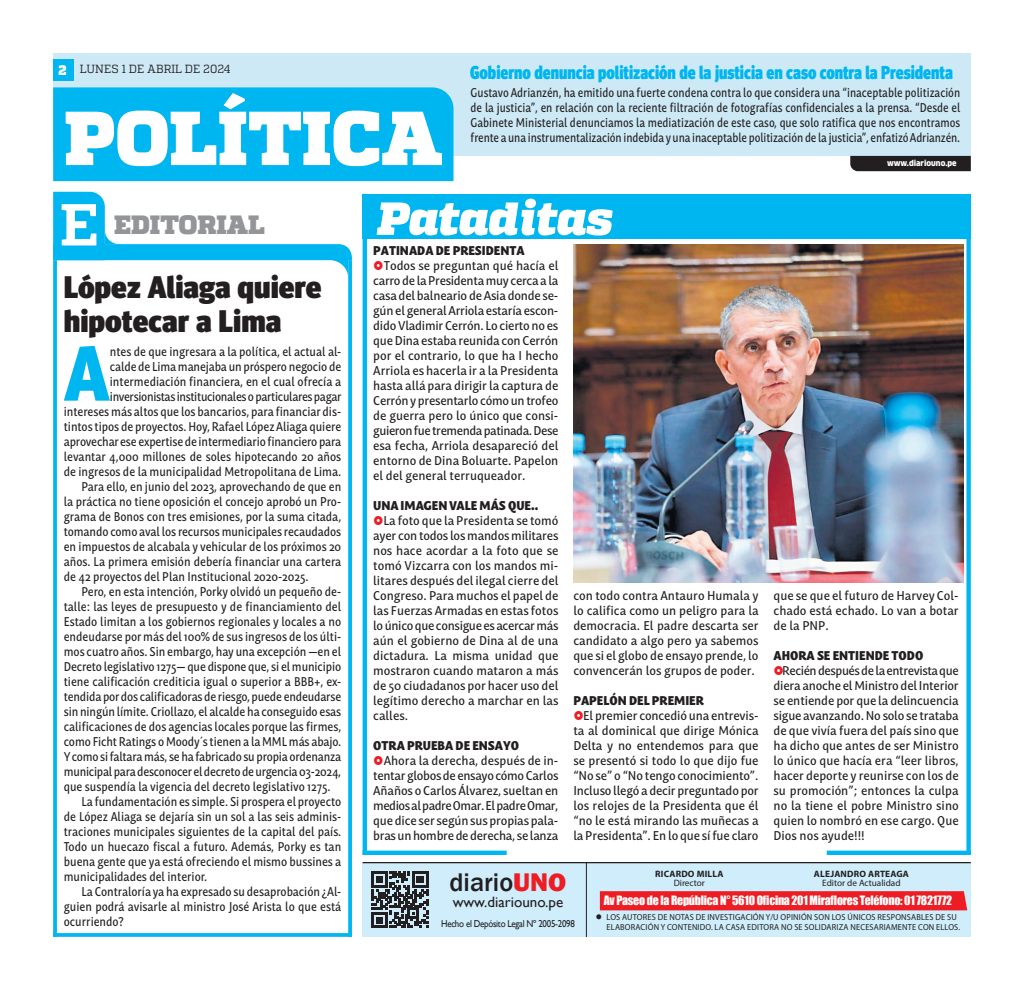
<style>
.page{position:relative;width:1024px;height:990px;background:#fff}
.page>*{position:absolute;margin:0;border:0;box-sizing:border-box;transform-origin:0 0}
.t1{font:900 76.25px "Quadon";letter-spacing:.01em;color:#fff}
.TEXTO_NOTA{font:900 75.88px "Mastro Sans";color:#00b6f0;scale:.87 1}
.t2{font:900 31.25px "Meta Head OT";color:#231f20}
.t3{font:900 26.5px "Quadon";letter-spacing:.005em;color:#939598}
.t4{font:500 26.25px "Franklin Gothic";color:#231f20}
.t5{font:900 18.75px "Meta Head OT";color:#00b6f0;scale:.84 1}
._1-Texto{font:15px "Gill Sans";color:#231f20}
.t6{font:900 13.75px "Quadon";color:#fff}
.TEXTO_NOTA-2{font:500 12.5px/15px "Mastro Sans";color:#231f20;text-align:justify;scale:.94 1}
.TEXTO_NOTA-3{font:500 12.5px/15px "Mastro Sans";color:#231f20;text-align:justify;scale:.87 1}
.TEXTO_NOTA-4{font:500 12.5px/15px "Mastro Sans";color:#231f20;text-align:justify;scale:.82 1}
.TEXTO_NOTA-5{font:900 12.5px "Mastro Sans";color:#231f20;scale:.94 1}
._1-Texto-2{font:11.88px "Impact";letter-spacing:-.02em;color:#fff}
.t7{font:11.75px "Quadon";color:#231f20;scale:.95 1}
._1-Texto-3{font:10px "Gill Sans";letter-spacing:-.03em;color:#231f20;scale:.89 1}
._1-Texto-4{font:700 9.25px "Myriad Pro";letter-spacing:.02em;color:#231f20}
.t8{font:9.25px "Myriad Pro";color:#231f20}
.Subtitulo{font:8.75px/10px "Myriad Pro";letter-spacing:.02em;color:#231f20;scale:.95 1}
.t9{font:900 7.88px "Clan Pro";color:#fff;scale:.95 1}
.s1{font-weight:800;color:#ee1d23}
.s2{font-style:inherit}
</style>
<div class="page">
<hr style="left:362px;top:851px;width:145px;height:4px;background:#00b6f0">
<hr style="left:826px;top:851px;width:145px;height:4px;background:#00b6f0">
<div style="left:362px;top:194px;width:609px;height:45px;background:#00b6f0"></div>
<div style="left:966px;top:194px;width:5px;height:661px;background:#00b6f0"></div>
<div style="left:362px;top:194px;width:5px;height:661px;background:#00b6f0"></div>
<svg style="left:376px;top:199px;width:236px;height:37px"></svg>
<svg style="left:57px;top:933px;width:291px;height:4px"></svg>
<svg style="left:348px;top:278px;width:4px;height:659px;background:#0fbaf0"></svg>
<svg style="left:53px;top:278px;width:4px;height:659px;background:#0fb9f0"></svg>
<svg style="left:53px;top:192px;width:299px;height:86px"></svg>
<div style="left:53px;top:53px;width:918px;height:103px;background:#cce9f5"></div>
<div style="left:850px;top:156px;width:121px;height:15px;background:#231f20"></div>
<div style="left:53px;top:87px;width:400px;height:94px;background:#00b6f0"></div>
<div style="left:53px;top:59px;width:21px;height:21px;background:#00b6f0"></div>
<div style="left:362px;top:862px;width:609px;height:75px;background:#cfedfb"></div>
<hr style="left:586px;top:862px;width:1px;height:75px;background:#231f20">
<hr style="left:362px;top:862px;width:609px;height:1px;background:#231f20">
<div style="left:600px;top:891px;width:367px;height:19px;background:#ee1d23"></div>
<svg style="left:372px;top:872px;width:56px;height:56px"></svg>
<img style="left:573px;top:245px;width:390px;height:337px">
<p class="t6" style="left:58px;top:62px;width:10px">2</p>
<p class="t7" style="left:80px;top:63px;width:160px">LUNES 1 DE ABRIL DE 2024</p>
<p class="t1" style="left:64px;top:93px;width:380px">POLÍTICA</p>
<p class="t3" style="left:114px;top:209px;width:152px">EDITORIAL</p>
<p class="t5" style="left:470px;top:61px;width:576px">Gobierno denuncia politización de la justicia en caso contra la Presidenta</p>
<p class="TEXTO_NOTA-4" style="left:470px;top:84px;width:599px">Gustavo Adrianzén, ha emitido una fuerte condena contra lo que considera una “inaceptable politización de la justicia”, en relación con la reciente filtración de fotografías confidenciales a la prensa. “Desde el Gabinete Ministerial denunciamos la mediatización de este caso, que solo ratifica que nos encontramos frente a una instrumentalización indebida y una inaceptable politización de la justicia”, enfatizó Adrianzén.</p>
<p class="t9" style="left:887px;top:158px;width:75px">www.diariouno.pe</p>
<p class="t2" style="left:64px;top:269px;width:259px">López Aliaga quiere</p>
<p class="t2" style="left:64px;top:302px;width:219px">hipotecar a Lima</p>
<p class="TEXTO_NOTA" style="left:64px;top:310px;width:54px">A</p>
<p class="TEXTO_NOTA-3" style="left:64px;top:343px;width:321px;text-align:right">ntes de que ingresara a la política, el actual al-<br>calde de Lima manejaba un próspero negocio de intermediación financiera, en el cual ofrecía a inversionistas institucionales o particulares pagar intereses más altos que los bancarios, para financiar dis&shy;tintos tipos de proyectos. Hoy, Rafael López Aliaga quiere aprovechar ese expertise de intermediario financiero para levantar 4,000 millones de soles hipotecando 20 años de ingresos de la municipalidad Metropolitana de Lima.</p>
<p class="TEXTO_NOTA-3" style="left:64px;top:478px;width:320px;text-indent:18px">Para ello, en junio del 2023, aprovechando de que en la práctica no tiene oposición el concejo aprobó un Pro&shy;grama de Bonos con tres emisiones, por la suma citada, tomando como aval los recursos municipales recaudados en impuestos de alcabala y vehicular de los próximos 20 años. La primera emisión debería financiar una cartera de 42 proyectos del Plan Institucional 2020-2025.</p>
<p class="TEXTO_NOTA-3" style="left:64px;top:583px;width:320px;text-indent:18px">Pero, en esta intención, Porky olvidó un pequeño de&shy;talle: las leyes de presupuesto y de financiamiento del Estado limitan a los gobiernos regionales y locales a no endeudarse por más del 100% de sus ingresos de los últi&shy;mos cuatro años. Sin embargo, hay una excepción —en el Decreto legislativo 1275— que dispone que, si el municipio tiene calificación crediticia igual o superior a BBB+, ex&shy;tendida por dos calificadoras de riesgo, puede endeudarse sin ningún límite. Criollazo, el alcalde ha conseguido esas calificaciones de dos agencias locales porque las firmes, como Ficht Ratings o Moody´s tienen a la MML más abajo.<br>Y como si faltara más, se ha fabricado su propia ordenanza municipal para desconocer el decreto de urgencia 03-2024, que suspendía la vigencia del decreto legislativo 1275.</p>
<p class="TEXTO_NOTA-3" style="left:64px;top:793px;width:320px;text-indent:18px">La fundamentación es simple. Si prospera el proyecto de López Aliaga se dejaría sin un sol a las seis adminis&shy;traciones municipales siguientes de la capital del país.<br>Todo un huecazo fiscal a futuro. Además, Porky es tan buena gente que ya está ofreciendo el mismo bussines a municipalidades del interior.</p>
<p class="TEXTO_NOTA-3" style="left:64px;top:883px;width:320px;text-indent:18px">La Contraloría ya ha expresado su desaprobación ¿Al&shy;guien podrá avisarle al ministro José Arista lo que está ocurriendo?</p>
<p class="TEXTO_NOTA-5" style="left:373px;top:240px;width:163px">PATINADA DE PRESIDENTA</p>
<p class="TEXTO_NOTA-2" style="left:373px;top:257px;width:198px;text-indent:10px">Todos se preguntan qué hacía el carro de la Presidenta muy cerca a la casa del balneario de Asia donde se&shy;gún el general Arriola estaría escon&shy;dido Vladimir Cerrón. Lo cierto no es que Dina estaba reunida con Cerrón por el contrario, lo que ha I hecho Arriola es hacerla ir a la Presidenta hasta allá para dirigir la captura de Cerrón y presentarlo cómo un trofeo de guerra pero lo único que consi&shy;guieron fue tremenda patinada. Dese esa fecha, Arriola desapareció del entorno de Dina Boluarte. Papelon el del general terruqueador.</p>
<p class="TEXTO_NOTA-5" style="left:373px;top:495px;width:177px">UNA IMAGEN VALE MÁS QUE..</p>
<p class="TEXTO_NOTA-2" style="left:373px;top:512px;width:198px;text-indent:10px">La foto que la Presidenta se tomó ayer con todos los mandos militares nos hace acordar a la foto que se tomó Vizcarra con los mandos mi&shy;litares después del ilegal cierre del Congreso. Para muchos el papel de las Fuerzas Armadas en estas fotos lo único que consigue es acercar más aún el gobierno de Dina al de una dictadura. La misma unidad que mostraron cuando mataron a más de 50 ciudadanos por hacer uso del legítimo derecho a marchar en las calles.</p>
<p class="TEXTO_NOTA-5" style="left:373px;top:735px;width:157px">OTRA PRUEBA DE ENSAYO</p>
<p class="TEXTO_NOTA-2" style="left:373px;top:752px;width:198px;text-indent:10px">Ahora la derecha, después de in&shy;tentar globos de ensayo cómo Carlos Añaños o Carlos Álvarez, sueltan en medios al padre Omar. El padre Omar, que dice ser según sus propias pala&shy;bras un hombre de derecha, se lanza</p>
<p class="TEXTO_NOTA-2" style="left:573px;top:587px;width:198px">con todo contra Antauro Humala y lo califica como un peligro para la democracia. El padre descarta ser candidato a algo pero ya sabemos que si el globo de ensayo prende, lo convencerán los grupos de poder.</p>
<p class="TEXTO_NOTA-5" style="left:573px;top:690px;width:140px">PAPELÓN DEL PREMIER</p>
<p class="TEXTO_NOTA-2" style="left:573px;top:707px;width:198px;text-indent:10px">El premier concedió una entrevis&shy;ta al dominical que dirige Mónica Delta y no entendemos para que se presentó si todo lo que dijo fue “No se” o “No tengo conocimiento”.<br>Incluso llegó a decir preguntado por los relojes de la Presidenta que él “no le está mirando las muñecas a la Presidenta”. En lo que sí fue claro</p>
<p class="TEXTO_NOTA-2" style="left:773px;top:587px;width:198px">que se que el futuro de Harvey Col&shy;chado está echado. Lo van a botar de la PNP.</p>
<p class="TEXTO_NOTA-5" style="left:773px;top:645px;width:161px">AHORA SE ENTIENDE TODO</p>
<p class="TEXTO_NOTA-2" style="left:773px;top:662px;width:198px;text-indent:9px">Recién después de la entrevista que diera anoche el Ministro del Interior se entiende por que la delincuencia sigue avanzando. No solo se trataba de que vivía fuera del país sino que ha dicho que antes de ser Ministro lo único que hacía era “leer libros, hacer deporte y reunirse con los de su promoción”; entonces la culpa no la tiene el pobre Ministro sino quien lo nombró en ese cargo. Que Dios nos ayude!!!</p>
<p class="_1-Texto-4" style="left:655px;top:867px;width:70px">RICARDO MILLA</p>
<p class="t8" style="left:673px;top:877px;width:33px">Director</p>
<p class="_1-Texto-4" style="left:814px;top:868px;width:97px">ALEJANDRO ARTEAGA</p>
<p class="t8" style="left:822px;top:877px;width:80px">Editor de Actualidad</p>
<p class="t4" style="left:449px;top:866px;width:118px">diario<span class="s1">UNO</span></p>
<p class="_1-Texto" style="left:453px;top:893px;width:112px">www.diariouno.pe</p>
<p class="_1-Texto-3" style="left:441px;top:918px;width:152px">Hecho el Depósito Legal Nº 2005-2098</p>
<p class="Subtitulo" style="left:606px;top:912px;width:374px;text-indent:-11px">● LOS AUTORES DE NOTAS DE INVESTIGACIÓN Y/U OPINIÓN SON LOS ÚNICOS RESPONSABLES DE SU<br>ELABORACIÓN Y CONTENIDO. LA CASA EDITORA NO SE SOLIDARIZA NECESARIAMENTE CON ELLOS.</p>
<p class="_1-Texto-2" style="left:604px;top:891px;width:350px">Av Paseo de la República N° 5610 Oficina 201 Miraflores Teléfono: <span class="s2">01 7821772</span></p>
</div>
